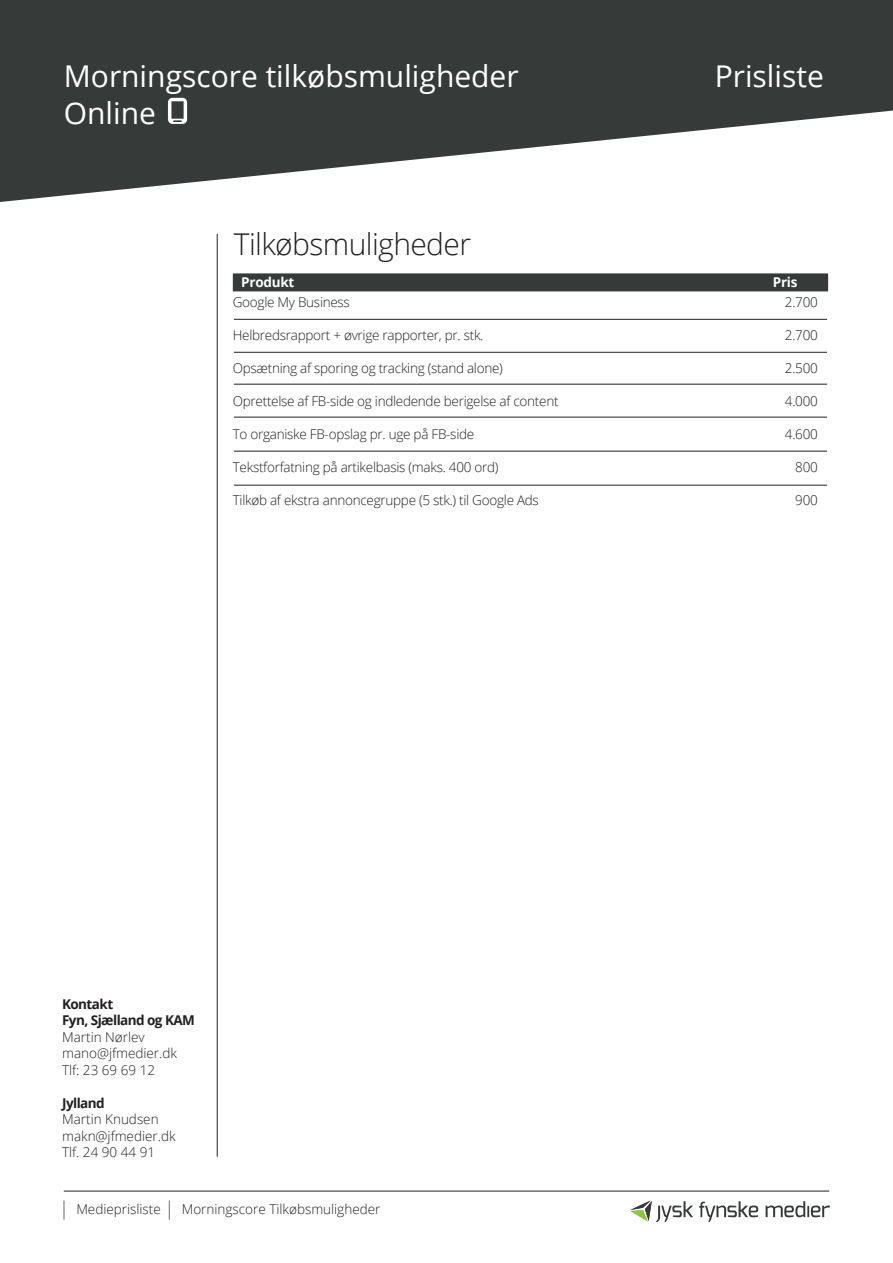
<style>
.page{position:relative;width:893px;height:1263px;background:#fff}
.page>*{position:absolute;margin:0;border:0;box-sizing:border-box;transform-origin:0 0}
.t1{font:30px/37.5px "Open Sans";color:#fff}
.t2{font:300 30px "Open Sans";letter-spacing:-.02em;color:#231f20}
.t3{font:300 13.5px "Open Sans";letter-spacing:-.02em;color:#231f20}
.t4{font:300 13.5px/16.5px "Open Sans";color:#231f20}
.t5{font:700 13.5px/16.5px "Open Sans";letter-spacing:-.04em;color:#231f20}
.t6{font:700 13.5px "Open Sans";letter-spacing:-.02em;color:#fff}
.s1{font-size:18.9px}
</style>
<div class="page">
<svg style="left:0;top:0;width:893px;height:202px;fill:#353b39"></svg>
<hr style="left:217px;top:234px;width:1px;height:923px;background:#231f20">
<hr style="left:64px;top:1191px;width:765px;height:1px;background:#231f20">
<svg style="left:168px;top:98px;width:19px;height:26px"></svg>
<svg style="left:630px;top:1200px;width:63px;height:22px"></svg>
<svg style="left:699px;top:1201px;width:59px;height:21px"></svg>
<svg style="left:766px;top:1201px;width:64px;height:16px"></svg>
<div style="left:233px;top:273px;width:595px;height:18px;background:#353b39"></div>
<hr style="left:234px;top:319px;width:593px;height:1px;background:#231f20">
<hr style="left:234px;top:352px;width:593px;height:1px;background:#231f20">
<hr style="left:234px;top:384px;width:593px;height:1px;background:#231f20">
<hr style="left:234px;top:417px;width:593px;height:1px;background:#231f20">
<hr style="left:234px;top:451px;width:593px;height:1px;background:#231f20">
<hr style="left:234px;top:485px;width:593px;height:1px;background:#231f20">
<h1 class="t1" style="left:64px;top:56px;width:456px">Morningscore tilkøbsmuligheder<br>Online</h1>
<h1 class="t1" style="left:715px;top:56px;width:111px">Prisliste</h1>
<h1 class="t2" style="left:234px;top:224px;width:239px">Tilkøbsmuligheder</h1>
<p class="t6" style="left:241px;top:272px;width:54px">Produkt</p>
<p class="t6" style="left:773px;top:272px;width:26px">Pris</p>
<p class="t3" style="left:233px;top:293px;width:119px">Google My Business</p>
<p class="t3" style="left:785px;top:293px;width:34px">2.700</p>
<p class="t3" style="left:233px;top:326px;width:252px">Helbredsrapport + øvrige rapporter, pr. stk.</p>
<p class="t3" style="left:785px;top:326px;width:34px">2.700</p>
<p class="t3" style="left:233px;top:359px;width:272px">Opsætning af sporing og tracking (stand alone)</p>
<p class="t3" style="left:785px;top:359px;width:34px">2.500</p>
<p class="t3" style="left:233px;top:392px;width:327px">Oprettelse af FB-side og indledende berigelse af content</p>
<p class="t3" style="left:785px;top:392px;width:34px">4.000</p>
<p class="t3" style="left:233px;top:425px;width:243px">To organiske FB-opslag pr. uge på FB-side</p>
<p class="t3" style="left:785px;top:425px;width:34px">4.600</p>
<p class="t3" style="left:233px;top:458px;width:267px">Tekstforfatning på artikelbasis (maks. 400 ord)</p>
<p class="t3" style="left:795px;top:458px;width:24px">800</p>
<p class="t3" style="left:233px;top:491px;width:308px">Tilkøb af ekstra annoncegruppe (5 stk.) til Google Ads</p>
<p class="t3" style="left:795px;top:491px;width:24px">900</p>
<p class="t5" style="left:62px;top:995px;width:134px">Kontakt<br>Fyn, Sjælland og KAM</p>
<p class="t4" style="left:62px;top:1028px;width:116px">Martin Nørlev mano@jfmedier.dk<br>Tlf: 23 69 69 12</p>
<p class="t5" style="left:62px;top:1094px;width:44px">Jylland</p>
<p class="t4" style="left:62px;top:1110px;width:115px">Martin Knudsen makn@jfmedier.dk<br>Tlf. 24 90 44 91</p>
<p class="t4" style="left:60px;top:1200px;width:321px"><span class="s1">|</span> Medieprisliste <span class="s1">|</span> Morningscore Tilkøbsmuligheder</p>
</div>
